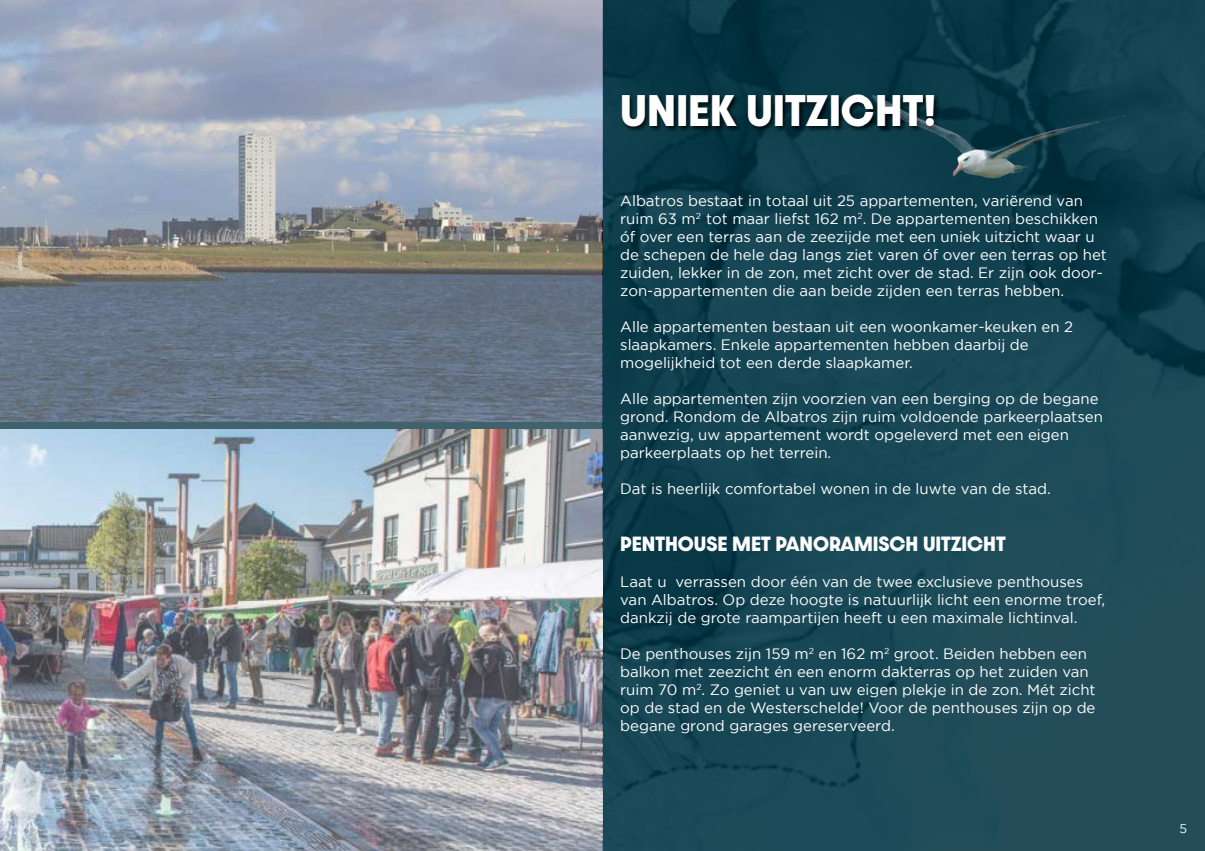
<style>
.page{position:relative;width:1205px;height:851px;background:#fff}
.page>*{position:absolute;margin:0;border:0;box-sizing:border-box;transform-origin:0 0}
.t1{font:700 37.5px "Dazzle Unicase";color:#fff}
.t2{font:700 17.5px "Dazzle Unicase";color:#fff}
.t3{font:15px/18px "Gotham";color:#fff}
.t4{font:12.5px "Gotham";color:#fff}
</style>
<div class="page">
<img style="left:602px;top:0;width:603px;height:850px">
<div style="left:621px;top:94px;width:319px;height:39px;background:#000;opacity:.75"></div>
<img style="left:865px;top:89px;width:270px;height:95px">
<img style="left:0;top:0;width:602px;height:850px">
<h1 class="t1" style="left:620px;top:81px;width:318px">UNIEK UITZICHT!</h1>
<p class="t3" style="left:620px;top:191px;width:488px">Albatros bestaat in totaal uit 25 appartementen, variërend van ruim 63 m<sup>2</sup> tot maar liefst 162 m<sup>2</sup>. De appartementen beschikken óf over een terras aan de zeezijde met een uniek uitzicht waar u de schepen de hele dag langs ziet varen óf over een terras op het zuiden, lekker in de zon, met zicht over de stad. Er zijn ook door&shy;zon-appartementen die aan beide zijden een terras hebben.</p>
<p class="t3" style="left:620px;top:317px;width:454px">Alle appartementen bestaan uit een woonkamer-keuken en 2 slaapkamers. Enkele appartementen hebben daarbij de mogelijkheid tot een derde slaapkamer.</p>
<p class="t3" style="left:620px;top:389px;width:484px">Alle appartementen zijn voorzien van een berging op de begane grond. Rondom de Albatros zijn ruim voldoende parkeerplaatsen aanwezig, uw appartement wordt opgeleverd met een eigen parkeerplaats op het terrein.</p>
<p class="t3" style="left:620px;top:479px;width:432px">Dat is heerlijk comfortabel wonen in de luwte van de stad.</p>
<p class="t2" style="left:620px;top:530px;width:387px">PENTHOUSE MET PANORAMISCH UITZICHT</p>
<p class="t3" style="left:620px;top:572px;width:486px">Laat u verrassen door één van de twee exclusieve penthouses van Albatros. Op deze hoogte is natuurlijk licht een enorme troef, dankzij de grote raampartijen heeft u een maximale lichtinval.</p>
<p class="t3" style="left:620px;top:644px;width:477px">De penthouses zijn 159 m<sup>2</sup> en 162 m<sup>2</sup> groot. Beiden hebben een balkon met zeezicht én een enorm dakterras op het zuiden van ruim 70 m<sup>2</sup>. Zo geniet u van uw eigen plekje in de zon. Mét zicht op de stad en de Westerschelde! Voor de penthouses zijn op de begane grond garages gereserveerd.</p>
<p class="t4" style="left:1179px;top:821px;width:9px">5</p>
</div>
